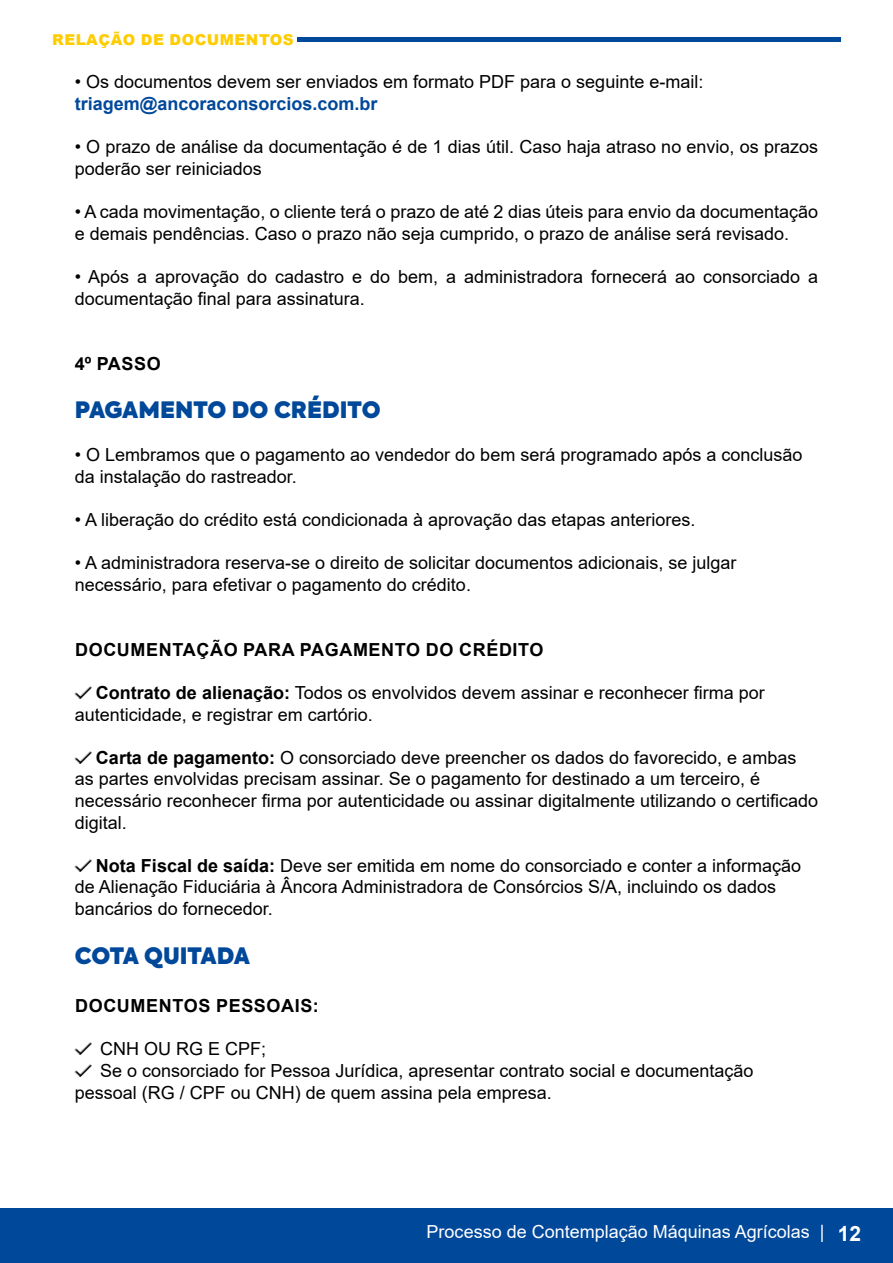
<style>
.page{position:relative;width:893px;height:1263px;background:#fff}
.page>*{position:absolute;margin:0;border:0;box-sizing:border-box;transform-origin:0 0}
.t1{font:800 22.5px "Axiforma";color:#00489a}
.t2{font:700 21px "Arial";color:#fff}
.t3{font:18px/21.6px "Arial";color:#000}
.t4{font:700 18px "Arial";letter-spacing:.035em;color:#000}
.t5{font:18px "Arial";color:#fff}
.t6{font:700 18px "Arial";color:#00489a}
.t7{font:900 15px "Arial";letter-spacing:.035em;color:#fc0}
.s1{font-weight:700}
</style>
<div class="page">
<div style="left:0;top:1209px;width:893px;height:54px;background:#00489a"></div>
<hr style="left:298px;top:37px;width:543px;height:4px;background:#00489a">
<p class="t7" style="left:52px;top:29px;width:243px">RELAÇÃO DE DOCUMENTOS</p>
<p class="t3" style="left:75px;top:71px;width:630px">• Os documentos devem ser enviados em formato PDF para o seguinte e-mail:</p>
<p class="t6" style="left:75px;top:91px;width:304px">triagem@ancoraconsorcios.com.br</p>
<p class="t3" style="left:75px;top:136px;width:745px">• O prazo de análise da documentação é de 1 dias útil. Caso haja atraso no envio, os prazos poderão ser reiniciados</p>
<p class="t3" style="left:75px;top:201px;width:745px">• A cada movimentação, o cliente terá o prazo de até 2 dias úteis para envio da documentação e demais pendências. Caso o prazo não seja cumprido, o prazo de análise será revisado.</p>
<p class="t3" style="left:75px;top:266px;width:745px">• Após a aprovação do cadastro e do bem, a administradora fornecerá ao consorciado a documentação final para assinatura.</p>
<p class="t4" style="left:75px;top:350px;width:88px">4º PASSO</p>
<p class="t1" style="left:75px;top:393px;width:307px">PAGAMENTO DO CRÉDITO</p>
<p class="t3" style="left:75px;top:444px;width:729px">• O Lembramos que o pagamento ao vendedor do bem será programado após a conclusão da instalação do rastreador.</p>
<p class="t3" style="left:75px;top:509px;width:622px">• A liberação do crédito está condicionada à aprovação das etapas anteriores.</p>
<p class="t3" style="left:75px;top:552px;width:663px">• A administradora reserva-se o direito de solicitar documentos adicionais, se julgar necessário, para efetivar o pagamento do crédito.</p>
<p class="t4" style="left:75px;top:637px;width:470px">DOCUMENTAÇÃO PARA PAGAMENTO DO CRÉDITO</p>
<p class="t3" style="left:75px;top:682px;width:692px;text-indent:21px"><span class="s1">Contrato de alienação:</span> Todos os envolvidos devem assinar e reconhecer firma por autenticidade, e registrar em cartório.</p>
<p class="t3" style="left:75px;top:746px;width:745px;text-indent:21px"><span class="s1">Carta de pagamento:</span> O consorciado deve preencher os dados do favorecido, e ambas as partes envolvidas precisam assinar. Se o pagamento for destinado a um terceiro, é necessário reconhecer firma por autenticidade ou assinar digitalmente utilizando o certificado digital.</p>
<p class="t3" style="left:75px;top:854px;width:728px;text-indent:21px"><span class="s1">Nota Fiscal de saída:</span> Deve ser emitida em nome do consorciado e conter a informação de Alienação Fiduciária à Âncora Administradora de Consórcios S/A, incluindo os dados bancários do fornecedor.</p>
<p class="t1" style="left:75px;top:939px;width:177px">COTA QUITADA</p>
<p class="t4" style="left:75px;top:993px;width:245px">DOCUMENTOS PESSOAIS:</p>
<p class="t3" style="left:100px;top:1038px;width:168px">CNH OU RG E CPF;</p>
<p class="t3" style="left:100px;top:1060px;width:655px">Se o consorciado for Pessoa Jurídica, apresentar contrato social e documentação</p>
<p class="t3" style="left:75px;top:1081px;width:479px">pessoal (RG / CPF ou CNH) de quem assina pela empresa.</p>
<p class="t5" style="left:427px;top:1220px;width:399px">Processo de Contemplação Máquinas Agrícolas |</p>
<p class="t2" style="left:838px;top:1218px;width:25px">12</p>
</div>
